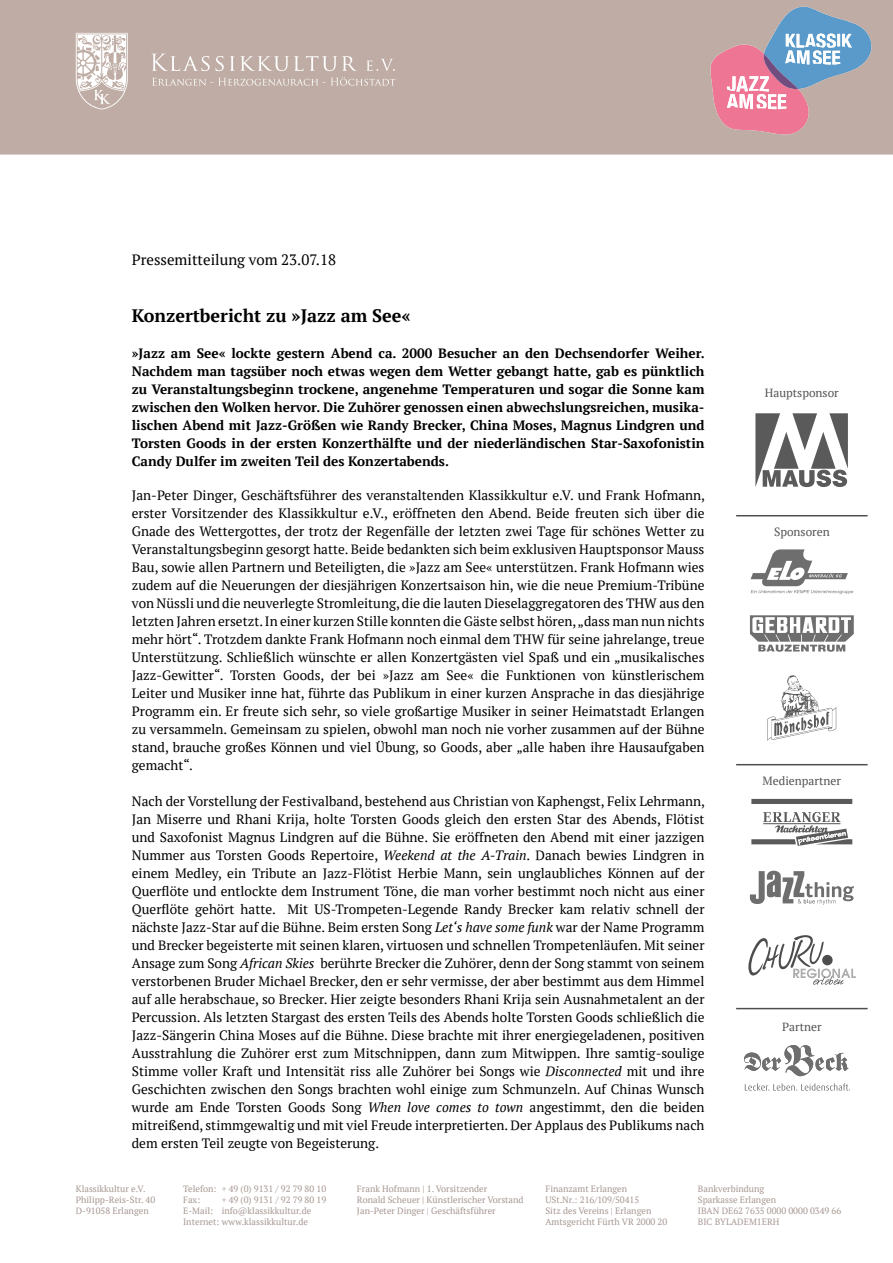
<style>
.page{position:relative;width:893px;height:1263px;background:#fff}
.page>*{position:absolute;margin:0;border:0;box-sizing:border-box;transform-origin:0 0}
.t1{font:700 18px "PT Serif";color:#000}
.t2{font:15px "PT Serif";color:#000}
.t3{font:13.5px/18px "PT Serif";color:#000;text-align:justify}
.t4{font:700 13.5px/18px "PT Serif";color:#000;text-align:justify}
.t5{font:11.85px "PT Serif";color:#555454}
.t6{font:9.15px/10.9px "PT Serif";color:#a69791}
.s1{font-style:italic}
</style>
<div class="page">
<svg style="left:0;top:0;width:893px;height:155px;background:#bdaba7"></svg>
<svg style="left:152px;top:77px;width:243px;height:9px;background:#c9b9b3"></svg>
<svg style="left:151px;top:54px;width:59px;height:17px"></svg>
<svg style="left:216px;top:56px;width:8px;height:15px"></svg>
<svg style="left:230px;top:56px;width:127px;height:15px;background:#cbbdb7"></svg>
<svg style="left:366px;top:59px;width:29px;height:12px"></svg>
<svg style="left:76px;top:33px;width:52px;height:77px"></svg>
<hr style="left:736px;top:515px;width:132px;height:1px;background:#000">
<svg style="left:755px;top:413px;width:93px;height:74px"></svg>
<svg style="left:750px;top:871px;width:104px;height:34px"></svg>
<svg style="left:750px;top:549px;width:103px;height:45px"></svg>
<hr style="left:736px;top:764px;width:132px;height:1px;background:#000">
<svg style="left:751px;top:799px;width:101px;height:5px"></svg>
<svg style="left:751px;top:812px;width:101px;height:34px"></svg>
<svg style="left:744px;top:1045px;width:105px;height:31px"></svg>
<svg style="left:745px;top:1083px;width:105px;height:8px"></svg>
<svg style="left:750px;top:615px;width:104px;height:37px"></svg>
<hr style="left:736px;top:1008px;width:132px;height:1px;background:#000">
<svg style="left:767px;top:675px;width:69px;height:66px"></svg>
<svg style="left:748px;top:935px;width:108px;height:50px"></svg>
<p class="t2" style="left:132px;top:250px;width:206px">Pressemitteilung vom 23.07.18</p>
<h1 class="t1" style="left:132px;top:304px;width:280px">Konzertbericht zu »Jazz am See«</h1>
<p class="t4" style="left:132px;top:344px;width:575px">»Jazz am See« lockte gestern Abend ca. 2000 Besucher an den Dechsendorfer Weiher.<br>Nachdem man tagsüber noch etwas wegen dem Wetter gebangt hatte, gab es pünktlich zu Veranstaltungsbeginn trockene, angenehme Temperaturen und sogar die Sonne kam zwischen den Wolken hervor. Die Zuhörer genossen einen abwechslungsreichen, musika&shy;lischen Abend mit Jazz-Größen wie Randy Brecker, China Moses, Magnus Lindgren und Torsten Goods in der ersten Konzerthälfte und der niederländischen Star-Saxofonistin Candy Dulfer im zweiten Teil des Konzertabends.</p>
<p class="t3" style="left:132px;top:486px;width:575px">Jan-Peter Dinger, Geschäftsführer des veranstaltenden Klassikkultur e.V. und Frank Hofmann, erster Vorsitzender des Klassikkultur e.V., eröffneten den Abend. Beide freuten sich über die Gnade des Wettergottes, der trotz der Regenfälle der letzten zwei Tage für schönes Wetter zu Veranstaltungsbeginn gesorgt hatte. Beide bedankten sich beim exklusiven Hauptsponsor Mauss Bau, sowie allen Partnern und Beteiligten, die »Jazz am See« unterstützen. Frank Hofmann wies zudem auf die Neuerungen der diesjährigen Konzertsaison hin, wie die neue Premium-Tribüne von Nüssli und die neuverlegte Stromleitung, die die lauten Dieselaggregatoren des THW aus den letzten Jahren ersetzt. In einer kurzen Stille konnten die Gäste selbst hören, „dass man nun nichts mehr hört“. Trotzdem dankte Frank Hofmann noch einmal dem THW für seine jahrelange, treue Unterstützung. Schließlich wünschte er allen Konzertgästen viel Spaß und ein „musikalisches Jazz-Gewitter“. Torsten Goods, der bei »Jazz am See« die Funktionen von künstlerischem Leiter und Musiker inne hat, führte das Publikum in einer kurzen Ansprache in das diesjährige Programm ein. Er freute sich sehr, so viele großartige Musiker in seiner Heimatstadt Erlangen zu versammeln. Gemeinsam zu spielen, obwohl man noch nie vorher zusammen auf der Bühne stand, brauche großes Können und viel Übung, so Goods, aber „alle haben ihre Hausaufgaben gemacht“.</p>
<p class="t3" style="left:132px;top:792px;width:575px">Nach der Vorstellung der Festivalband, bestehend aus Christian von Kaphengst, Felix Lehrmann, Jan Miserre und Rhani Krija, holte Torsten Goods gleich den ersten Star des Abends, Flötist und Saxofonist Magnus Lindgren auf die Bühne. Sie eröffneten den Abend mit einer jazzigen Nummer aus Torsten Goods Repertoire, <span class="s1">Weekend at the A-Train</span>. Danach bewies Lindgren in einem Medley, ein Tribute an Jazz-Flötist Herbie Mann, sein unglaubliches Können auf der Querflöte und entlockte dem Instrument Töne, die man vorher bestimmt noch nicht aus einer Querflöte gehört hatte. Mit US-Trompeten-Legende Randy Brecker kam relativ schnell der nächste Jazz-Star auf die Bühne. Beim ersten Song <span class="s1">Let‘s have some funk</span> war der Name Programm und Brecker begeisterte mit seinen klaren, virtuosen und schnellen Trompetenläufen. Mit seiner Ansage zum Song <span class="s1">African Skies</span> berührte Brecker die Zuhörer, denn der Song stammt von seinem verstorbenen Bruder Michael Brecker, den er sehr vermisse, der aber bestimmt aus dem Himmel auf alle herabschaue, so Brecker. Hier zeigte besonders Rhani Krija sein Ausnahmetalent an der Percussion. Als letzten Stargast des ersten Teils des Abends holte Torsten Goods schließlich die Jazz-Sängerin China Moses auf die Bühne. Diese brachte mit ihrer energiegeladenen, positiven Ausstrahlung die Zuhörer erst zum Mitschnippen, dann zum Mitwippen. Ihre samtig-soulige Stimme voller Kraft und Intensität riss alle Zuhörer bei Songs wie <span class="s1">Disconnected</span> mit und ihre Geschichten zwischen den Songs brachten wohl einige zum Schmunzeln. Auf Chinas Wunsch wurde am Ende Torsten Goods Song <span class="s1">When love comes to town</span> angestimmt, den die beiden mitreißend, stimmgewaltig und mit viel Freude interpretierten. Der Applaus des Publikums nach dem ersten Teil zeugte von Begeisterung.</p>
<p class="t5" style="left:765px;top:385px;width:75px">Hauptsponsor</p>
<p class="t5" style="left:774px;top:524px;width:57px">Sponsoren</p>
<p class="t5" style="left:763px;top:773px;width:80px">Medienpartner</p>
<p class="t5" style="left:782px;top:1019px;width:41px">Partner</p>
<p class="t6" style="left:76px;top:1183px;width:81px">Klassikkultur e.V.<br>Philipp-Reis-Str. 40<br>D-91058 Erlangen</p>
<p class="t6" style="left:698px;top:1183px;width:145px">Bankverbindung<br>Sparkasse Erlangen<br>IBAN DE62 7635 0000 0000 0349 66<br>BIC BYLADEM1ERH</p>
<p class="t6" style="left:183px;top:1183px;width:145px">Telefon: + 49 (0) 9131 / 92 79 80 10<br>Fax:</p>
<p class="t6" style="left:357px;top:1183px;width:168px">Frank Hofmann | 1. Vorsitzender<br>Ronald Scheuer | Künstlerischer Vorstand<br>Jan-Peter Dinger | Geschäftsführer</p>
<p class="t6" style="left:545px;top:1183px;width:123px">Finanzamt Erlangen<br>USt.Nr.: 216/109/50415<br>Sitz des Vereins | Erlangen<br>Amtsgericht Fürth VR 2000 20</p>
<p class="t6" style="left:183px;top:1194px;width:145px;text-indent:39px">+ 49 (0) 9131 / 92 79 80 19<br>E-Mail: info@klassikkultur.de<br>Internet: www.klassikkultur.de</p>
</div>
